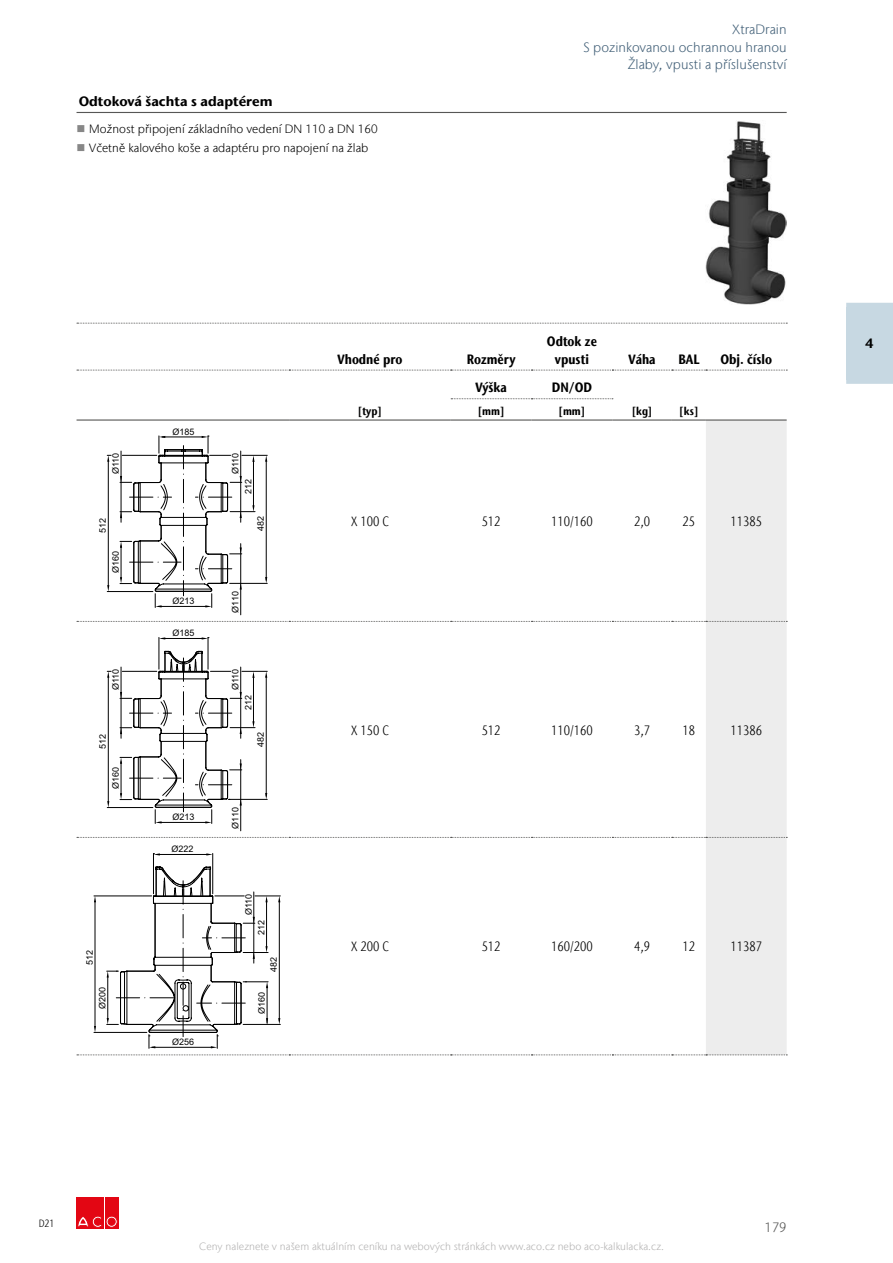
<style>
.page{position:relative;width:893px;height:1263px;background:#fff}
.page>*{position:absolute;margin:0;border:0;box-sizing:border-box;transform-origin:0 0}
.t1{font:300 condensed 13.5px "Stone Sans IIITC Com";color:#000}
.t2{font:300 13.5px/17.9px "Stone Sans IIITC Com";letter-spacing:.005em;color:#415f77;text-align:right}
.t3{font:700 condensed 13.5px/17.9px "Stone Sans IIITC Com";color:#000;text-align:center}
.t4{font:700 13.5px "Stone Sans IIITC Com";color:#000}
.t5{font:300 13.5px "Stone Sans IIITC Com";color:#575756}
.t6{font:300 12px "Stone Sans IIITC Com";letter-spacing:.005em;color:#000}
.t7{font:700 condensed 11.25px "Stone Sans IIITC Com";color:#000}
.t8{font:300 10.5px "Stone Sans IIITC Com";letter-spacing:.005em;color:#b3b2b2}
.t9{font:300 condensed 10.5px "Stone Sans IIITC Com";color:#000}
.t10{font:9px "Arial";color:#000}
.s1{color:#878787}
</style>
<div class="page">
<svg style="left:77px;top:323px;width:710px;height:1px"></svg>
<hr style="left:77px;top:112px;width:344px;height:1px;background:#575756">
<hr style="left:421px;top:112px;width:366px;height:1px;background:#575756">
<img style="left:706px;top:121px;width:81px;height:184px">
<div style="left:706px;top:421px;width:81px;height:633px;background:#ededed"></div>
<svg style="left:77px;top:370px;width:710px;height:1px"></svg>
<svg style="left:451px;top:398px;width:162px;height:1px"></svg>
<svg style="left:77px;top:621px;width:710px;height:1px"></svg>
<svg style="left:77px;top:837px;width:710px;height:1px"></svg>
<svg style="left:77px;top:1054px;width:710px;height:1px"></svg>
<hr style="left:77px;top:419px;width:212px;height:2px;background:#575756">
<hr style="left:289px;top:419px;width:162px;height:2px;background:#575756">
<hr style="left:451px;top:419px;width:80px;height:2px;background:#575756">
<hr style="left:531px;top:419px;width:81px;height:2px;background:#575756">
<hr style="left:612px;top:419px;width:60px;height:2px;background:#575756">
<hr style="left:672px;top:419px;width:34px;height:2px;background:#575756">
<hr style="left:706px;top:419px;width:81px;height:2px;background:#575756">
<hr style="left:240px;top:544px;width:1px;height:71px;background:#000">
<hr style="left:108px;top:460px;width:1px;height:126px;background:#000">
<hr style="left:107px;top:591px;width:46px;height:1px;background:#000">
<svg style="left:107px;top:455px;width:4px;height:7px"></svg>
<svg style="left:120px;top:436px;width:147px;height:171px"></svg>
<hr style="left:159px;top:637px;width:1px;height:32px;background:#000">
<hr style="left:208px;top:637px;width:1px;height:32px;background:#000">
<hr style="left:162px;top:638px;width:40px;height:1px;background:#000">
<svg style="left:202px;top:637px;width:7px;height:2px"></svg>
<hr style="left:240px;top:760px;width:1px;height:71px;background:#000">
<hr style="left:108px;top:676px;width:1px;height:126px;background:#000">
<hr style="left:107px;top:807px;width:46px;height:1px;background:#000">
<svg style="left:107px;top:671px;width:4px;height:7px"></svg>
<svg style="left:120px;top:651px;width:147px;height:172px"></svg>
<hr style="left:95px;top:901px;width:1px;height:126px;background:#000">
<hr style="left:212px;top:853px;width:1px;height:41px;background:#000">
<hr style="left:153px;top:853px;width:1px;height:41px;background:#000">
<hr style="left:159px;top:854px;width:48px;height:1px;background:#000">
<hr style="left:94px;top:896px;width:58px;height:1px;background:#000">
<hr style="left:94px;top:1032px;width:53px;height:1px;background:#000">
<svg style="left:107px;top:866px;width:173px;height:182px"></svg>
<div style="left:77px;top:1197px;width:13px;height:31px;background:#e30613"></div>
<div style="left:91px;top:1197px;width:13px;height:31px;background:#e30613"></div>
<svg style="left:78px;top:1216px;width:24px;height:11px"></svg>
<div style="left:105px;top:1197px;width:13px;height:31px;background:#e30613"></div>
<div style="left:106px;top:1216px;width:11px;height:11px;border:1px solid #e30613;border-radius:50%"></div>
<div style="left:108px;top:1218px;width:7px;height:7px;border:1px solid #e30613;border-radius:50%"></div>
<div style="left:846px;top:307px;width:47px;height:73px;background:#c7d8e2"></div>
<div style="left:846px;top:303px;width:47px;height:8px;background:#c7d8e2"></div>
<div style="left:846px;top:375px;width:47px;height:9px;background:#c7d8e2"></div>
<h1 class="t4" style="left:79px;top:93px;width:195px">Odtoková šachta s adaptérem</h1>
<h2 class="t6" style="left:77px;top:122px;width:303px"><span class="s1">■</span> Možnost připojení základního vedení DN 110 a DN 160</h2>
<h2 class="t6" style="left:77px;top:141px;width:293px"><span class="s1">■</span> Včetně kalového koše a adaptéru pro napojení na žlab</h2>
<h1 class="t2" style="left:583px;top:20px;width:205px">XtraDrain<br>S pozinkovanou ochrannou hranou<br>Žlaby, vpusti a příslušenství</h1>
<h1 class="t3" style="left:338px;top:350px;width:66px">Vhodné pro</h1>
<h1 class="t3" style="left:467px;top:350px;width:50px">Rozměry</h1>
<h1 class="t3" style="left:547px;top:332px;width:52px">Odtok ze vpusti</h1>
<h1 class="t3" style="left:629px;top:350px;width:29px">Váha</h1>
<h1 class="t3" style="left:678px;top:350px;width:22px">BAL</h1>
<h1 class="t3" style="left:720px;top:350px;width:53px">Obj. číslo</h1>
<h1 class="t3" style="left:475px;top:378px;width:33px">Výška</h1>
<h1 class="t3" style="left:552px;top:378px;width:42px">DN/OD</h1>
<p class="t10" style="left:110px;top:474px;width:23px;rotate:-90deg">Ø110</p>
<p class="t10" style="left:172px;top:426px;width:24px">Ø185</p>
<p class="t10" style="left:230px;top:474px;width:23px;rotate:-90deg">Ø110</p>
<p class="t10" style="left:242px;top:494px;width:17px;rotate:-90deg">212</p>
<p class="t7" style="left:358px;top:404px;width:25px">[typ]</p>
<p class="t7" style="left:478px;top:404px;width:28px">[mm]</p>
<p class="t7" style="left:559px;top:404px;width:28px">[mm]</p>
<p class="t7" style="left:632px;top:404px;width:22px">[kg]</p>
<p class="t7" style="left:679px;top:404px;width:21px">[ks]</p>
<p class="t10" style="left:97px;top:533px;width:17px;rotate:-90deg">512</p>
<h1 class="t1" style="left:351px;top:513px;width:39px">X 100 C</h1>
<h1 class="t1" style="left:482px;top:513px;width:20px">512</h1>
<h1 class="t1" style="left:551px;top:513px;width:43px">110/160</h1>
<h1 class="t1" style="left:634px;top:513px;width:18px">2,0</h1>
<h1 class="t1" style="left:683px;top:513px;width:14px">25</h1>
<h1 class="t1" style="left:730px;top:513px;width:33px">11385</h1>
<p class="t10" style="left:255px;top:531px;width:17px;rotate:-90deg">482</p>
<p class="t10" style="left:110px;top:573px;width:24px;rotate:-90deg">Ø160</p>
<p class="t10" style="left:110px;top:690px;width:23px;rotate:-90deg">Ø110</p>
<p class="t10" style="left:97px;top:749px;width:17px;rotate:-90deg">512</p>
<p class="t10" style="left:110px;top:789px;width:24px;rotate:-90deg">Ø160</p>
<p class="t10" style="left:84px;top:965px;width:17px;rotate:-90deg">512</p>
<p class="t10" style="left:97px;top:1009px;width:24px;rotate:-90deg">Ø200</p>
<p class="t10" style="left:172px;top:595px;width:24px">Ø213</p>
<p class="t10" style="left:172px;top:627px;width:24px">Ø185</p>
<p class="t10" style="left:172px;top:811px;width:24px">Ø213</p>
<p class="t10" style="left:171px;top:843px;width:24px">Ø222</p>
<p class="t10" style="left:172px;top:1036px;width:24px">Ø256</p>
<p class="t10" style="left:230px;top:612px;width:23px;rotate:-90deg">Ø110</p>
<p class="t10" style="left:230px;top:690px;width:23px;rotate:-90deg">Ø110</p>
<p class="t10" style="left:242px;top:710px;width:17px;rotate:-90deg">212</p>
<p class="t10" style="left:255px;top:747px;width:17px;rotate:-90deg">482</p>
<p class="t10" style="left:230px;top:828px;width:23px;rotate:-90deg">Ø110</p>
<p class="t10" style="left:243px;top:915px;width:23px;rotate:-90deg">Ø110</p>
<p class="t10" style="left:255px;top:934px;width:17px;rotate:-90deg">212</p>
<p class="t10" style="left:268px;top:972px;width:17px;rotate:-90deg">482</p>
<p class="t10" style="left:256px;top:1014px;width:24px;rotate:-90deg">Ø160</p>
<h1 class="t1" style="left:351px;top:722px;width:39px">X 150 C</h1>
<h1 class="t1" style="left:482px;top:722px;width:20px">512</h1>
<h1 class="t1" style="left:551px;top:722px;width:43px">110/160</h1>
<h1 class="t1" style="left:634px;top:722px;width:18px">3,7</h1>
<h1 class="t1" style="left:683px;top:722px;width:14px">18</h1>
<h1 class="t1" style="left:730px;top:722px;width:33px">11386</h1>
<h1 class="t1" style="left:351px;top:938px;width:39px">X 200 C</h1>
<h1 class="t1" style="left:482px;top:938px;width:20px">512</h1>
<h1 class="t1" style="left:551px;top:938px;width:43px">160/200</h1>
<h1 class="t1" style="left:634px;top:938px;width:18px">4,9</h1>
<h1 class="t1" style="left:683px;top:938px;width:14px">12</h1>
<h1 class="t1" style="left:730px;top:938px;width:33px">11387</h1>
<p class="t9" style="left:39px;top:1217px;width:17px">D21</p>
<h1 class="t5" style="left:764px;top:1219px;width:24px">179</h1>
<p class="t8" style="left:199px;top:1240px;width:466px">Ceny naleznete v našem aktuálním ceníku na webových stránkách www.aco.cz nebo aco-kalkulacka.cz.</p>
<h1 class="t4" style="left:865px;top:335px;width:10px">4</h1>
</div>
